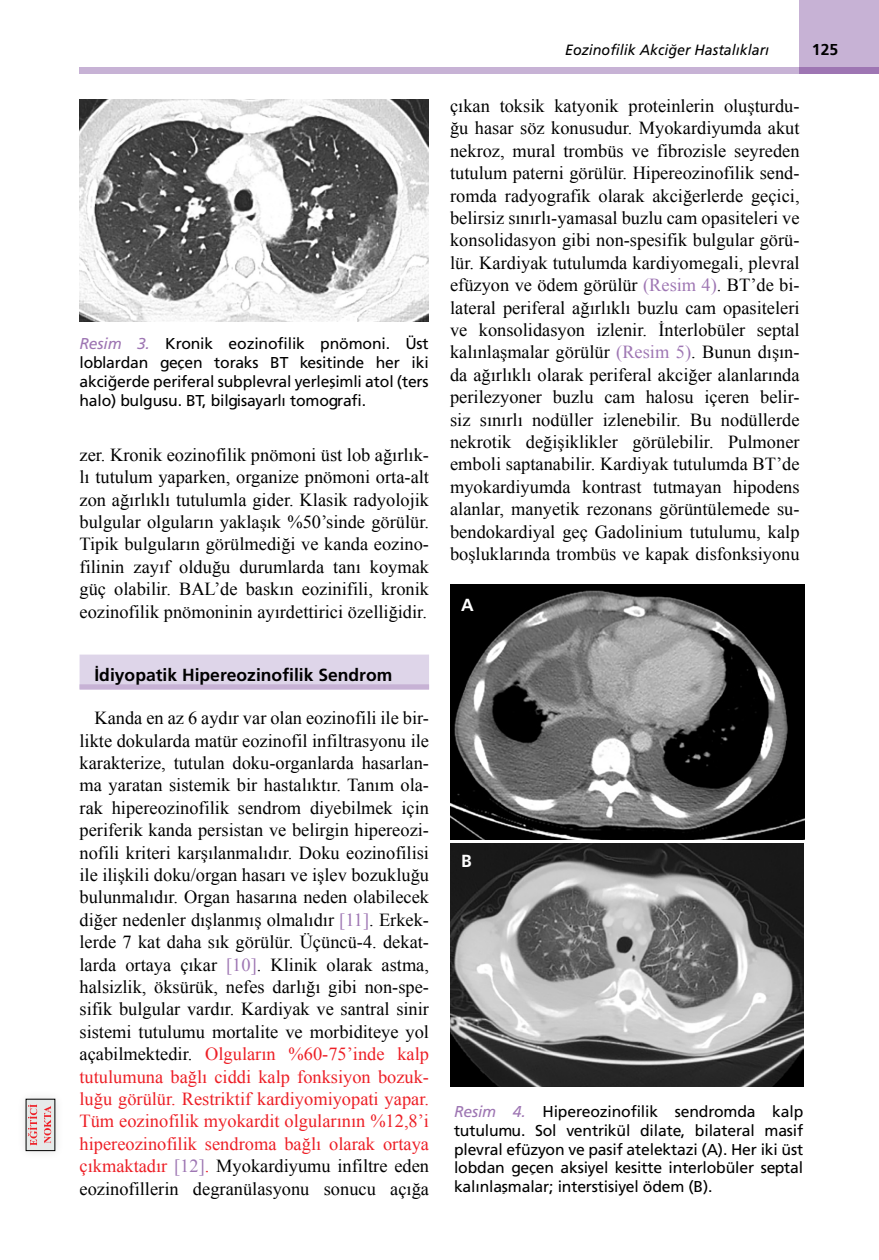
<style>
.page{position:relative;width:879px;height:1260px;background:#fff}
.page>*{position:absolute;margin:0;border:0;box-sizing:border-box;transform-origin:0 0}
.YAZI{font:18.38px/22.4px "Times New Roman";color:#000;text-align:justify}
.ARA_BASLIK{font:17.5px "Frutiger Bold Tr";color:#000}
.RESİM-ALTI{font:17.5px "Frutiger Bold Tr";color:#fff}
.RESİM-ALTI-2{font:15.75px/18.9px "Frutiger Normal Tr";letter-spacing:-.01em;color:#000;text-align:justify}
.t1{font:15.75px "Frutiger Bold Tr";color:#000}
.t2{font:14.88px "Frutiger Italic Tr";color:#000;scale:.96 1}
.s1{font-family:"Frutiger Italic Tr";color:#9e76b3}
.s2{color:#9e76b3}
.s3{color:#ed1f26}
</style>
<div class="page">
<div style="left:79px;top:67px;width:720px;height:7px;background:#c7b2d5"></div>
<div style="left:799px;top:0;width:79px;height:74px;background:#c7b2d5"></div>
<div style="left:799px;top:67px;width:79px;height:7px;background:#9e76b3"></div>
<div style="left:79px;top:655px;width:350px;height:34px;background:#ded5e9"></div>
<div style="left:79px;top:684px;width:350px;height:6px;background:#c7b2d5"></div>
<img style="left:79px;top:99px;width:349px;height:222px">
<div style="left:16px;top:1089px;width:49px;height:72px;background:#000;opacity:.12"></div>
<div style="left:26px;top:1099px;width:29px;height:52px;background:#e6eae9"></div>
<svg style="left:28px;top:1104px;width:9px;height:42px"></svg>
<svg style="left:44px;top:1106px;width:7px;height:37px"></svg>
<img style="left:450px;top:584px;width:354px;height:256px">
<img style="left:450px;top:843px;width:352px;height:243px">
<p class="RESİM-ALTI-2" style="left:79px;top:334px;width:350px"><span class="s1">Resim 3.</span> Kronik eozinofilik pnömoni. Üst loblardan geçen toraks BT kesitinde her iki akciğerde periferal subplevral yerleşimli atol (ters halo) bulgusu. BT, bilgisayarlı tomografi.</p>
<p class="YAZI" style="left:79px;top:443px;width:351px">zer. Kronik eozinofilik pnömoni üst lob ağırlık&shy;lı tutulum yaparken, organize pnömoni orta-alt zon ağırlıklı tutulumla gider. Klasik radyolojik bulgular olguların yaklaşık %50’sinde görülür.<br>Tipik bulguların görülmediği ve kanda eozino&shy;filinin zayıf olduğu durumlarda tanı koymak güç olabilir. BAL’de baskın eozinifili, kronik eozinofilik pnömoninin ayırdettirici özelliğidir.</p>
<p class="ARA_BASLIK" style="left:94px;top:665px;width:299px">İdiyopatik Hipereozinofilik Sendrom</p>
<p class="YAZI" style="left:79px;top:706px;width:351px;text-indent:15px">Kanda en az 6 aydır var olan eozinofili ile bir&shy;likte dokularda matür eozinofil infiltrasyonu ile karakterize, tutulan doku-organlarda hasarlan&shy;ma yaratan sistemik bir hastalıktır. Tanım ola&shy;rak hipereozinofilik sendrom diyebilmek için periferik kanda persistan ve belirgin hipereozi&shy;nofili kriteri karşılanmalıdır. Doku eozinofilisi ile ilişkili doku/organ hasarı ve işlev bozukluğu bulunmalıdır. Organ hasarına neden olabilecek diğer nedenler dışlanmış olmalıdır <span class="s2">[11]</span>. Erkek&shy;lerde 7 kat daha sık görülür. Üçüncü-4. dekat&shy;larda ortaya çıkar <span class="s2">[10]</span>. Klinik olarak astma, halsizlik, öksürük, nefes darlığı gibi non-spe&shy;sifik bulgular vardır. Kardiyak ve santral sinir sistemi tutulumu mortalite ve morbiditeye yol açabilmektedir. <span class="s3">Olguların %60-75’inde kalp tutulumuna bağlı ciddi kalp fonksiyon bozuk&shy;luğu görülür. Restriktif kardiyomiyopati yapar.<br>Tüm eozinofilik myokardit olgularının %12,8’i hipereozinofilik sendroma bağlı olarak ortaya çıkmaktadır</span> <span class="s2">[12]</span><span class="s3">.</span> Myokardiyumu infiltre eden eozinofillerin degranülasyonu sonucu açığa</p>
<p class="t2" style="left:564px;top:41px;width:214px">Eozinofilik Akciğer Hastalıkları</p>
<p class="t1" style="left:811px;top:40px;width:28px">125</p>
<p class="YAZI" style="left:450px;top:94px;width:351px">çıkan toksik katyonik proteinlerin oluşturdu&shy;ğu hasar söz konusudur. Myokardiyumda akut nekroz, mural trombüs ve fibrozisle seyreden tutulum paterni görülür. Hipereozinofilik send&shy;romda radyografik olarak akciğerlerde geçici, belirsiz sınırlı-yamasal buzlu cam opasiteleri ve konsolidasyon gibi non-spesifik bulgular görü&shy;lür. Kardiyak tutulumda kardiyomegali, plevral efüzyon ve ödem görülür <span class="s2">(Resim 4)</span>. BT’de bi&shy;lateral periferal ağırlıklı buzlu cam opasiteleri ve konsolidasyon izlenir. İnterlobüler septal kalınlaşmalar görülür <span class="s2">(Resim 5)</span>. Bunun dışın&shy;da ağırlıklı olarak periferal akciğer alanlarında perilezyoner buzlu cam halosu içeren belir&shy;siz sınırlı nodüller izlenebilir. Bu nodüllerde nekrotik değişiklikler görülebilir. Pulmoner emboli saptanabilir. Kardiyak tutulumda BT’de myokardiyumda kontrast tutmayan hipodens alanlar, manyetik rezonans görüntülemede su&shy;bendokardiyal geç Gadolinium tutulumu, kalp boşluklarında trombüs ve kapak disfonksiyonu</p>
<p class="RESİM-ALTI" style="left:461px;top:595px;width:14px">A</p>
<p class="RESİM-ALTI" style="left:461px;top:850px;width:12px">B</p>
<p class="RESİM-ALTI-2" style="left:454px;top:1102px;width:350px"><span class="s1">Resim 4.</span> Hipereozinofilik sendromda kalp tutulumu. Sol ventrikül dilate, bilateral masif plevral efüzyon ve pasif atelektazi (A). Her iki üst lobdan geçen aksiyel kesitte interlobüler septal kalınlaşmalar; interstisiyel ödem (B).</p>
</div>
